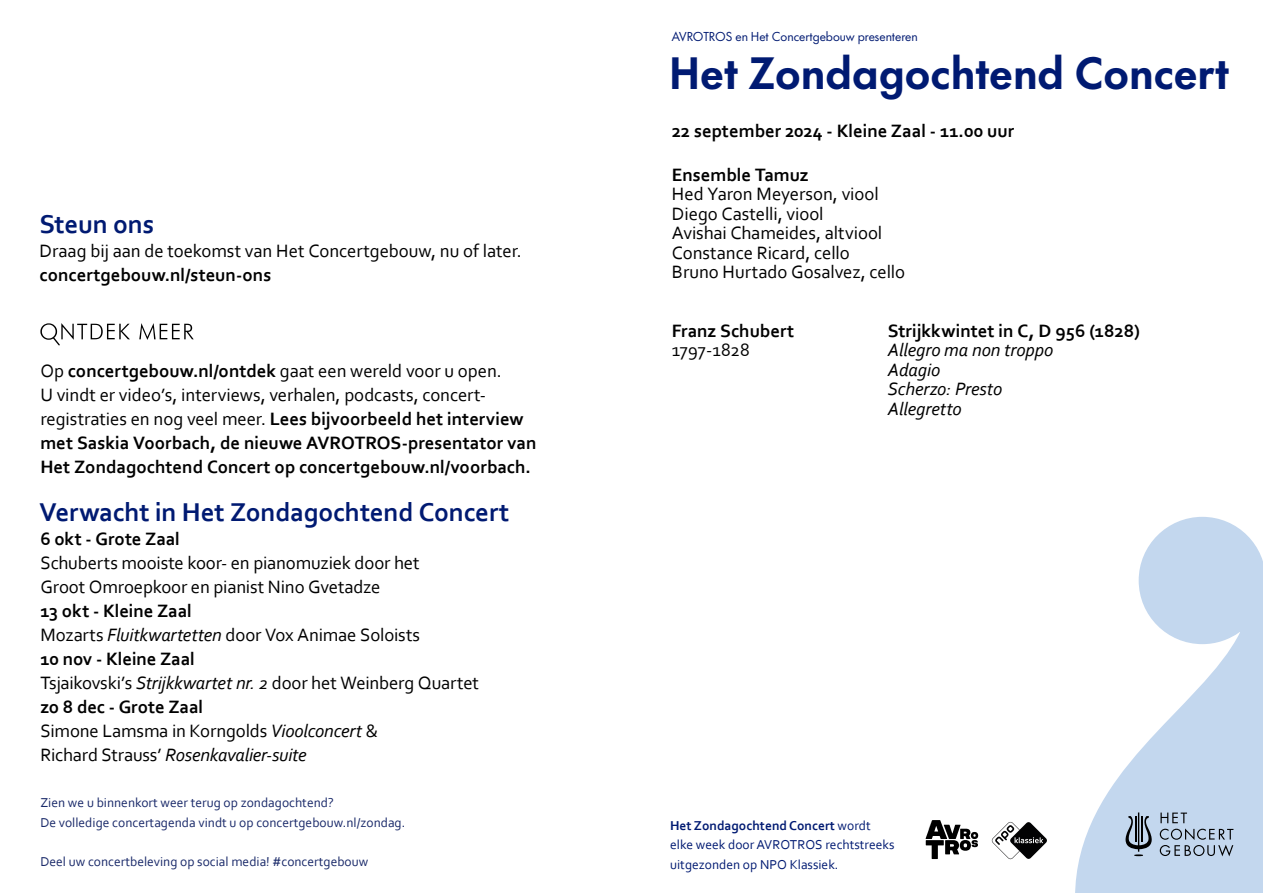
<style>
.page{position:relative;width:1263px;height:893px;background:#fff}
.page>*{position:absolute;margin:0;border:0;box-sizing:border-box;transform-origin:0 0}
.t1{font:700 42px "Futura Now Headline";color:#001a72}
.t2{font:700 27px "Corbel";letter-spacing:-.005em;color:#001a72}
.t3{font:18.75px/24px "Corbel";letter-spacing:-.01em;color:#000}
.t4{font:700 18.75px/24px "Corbel";color:#000}
.t5{font:italic 18.75px/19.5px "Corbel";letter-spacing:-.005em;color:#000}
.t6{font:13.5px/19.5px "Corbel";color:#192969}
.t7{font:13.5px/19.5px "Corbel";color:#001a72}
.t8{font:12px "Futura Now Headline";color:#001a72}
.s1{font-weight:400}
.s2{font-weight:700}
.s3{font-style:italic}
</style>
<div class="page">
<svg style="left:1075px;top:517px;width:188px;height:376px;fill:#c3d7ee"></svg>
<svg style="left:1160px;top:813px;width:73px;height:43px"></svg>
<svg style="left:1125px;top:812px;width:27px;height:44px"></svg>
<svg style="left:991px;top:821px;width:56px;height:38px"></svg>
<svg style="left:925px;top:820px;width:53px;height:39px"></svg>
<svg style="left:139px;top:323px;width:55px;height:17px"></svg>
<svg style="left:40px;top:323px;width:90px;height:23px"></svg>
<h2 class="t2" style="left:40px;top:207px;width:116px">Steun ons</h2>
<p class="t3" style="left:40px;top:238px;width:484px">Draag bij aan de toekomst van Het Concertgebouw, nu of later.</p>
<p class="t4" style="left:40px;top:262px;width:233px">concertgebouw.nl/steun-ons</p>
<p class="t4" style="left:40px;top:358px;width:498px"><span class="s1">Op</span> concertgebouw.nl/ontdek <span class="s1">gaat een wereld voor u open.<br>U vindt er video’s, interviews, verhalen, podcasts, concert&shy;registraties en nog veel meer.</span> Lees bijvoorbeeld het interview met Saskia Voorbach, de nieuwe AVROTROS-presentator van Het Zondagochtend Concert op concertgebouw.nl/voorbach.</p>
<h2 class="t2" style="left:40px;top:495px;width:471px">Verwacht in Het Zondagochtend Concert</h2>
<p class="t4" style="left:40px;top:526px;width:141px">6 okt - Grote Zaal</p>
<p class="t3" style="left:40px;top:550px;width:381px">Schuberts mooiste koor- en pianomuziek door het<br>Groot Omroepkoor en pianist Nino Gvetadze</p>
<p class="t3" style="left:40px;top:598px;width:440px"><span class="s2">13 okt - Kleine Zaal<br></span>Mozarts <span class="s3">Fluitkwartetten</span> door Vox Animae Soloists<br><span class="s2">10 nov - Kleine Zaal<br></span>Tsjaikovski’s <span class="s3">Strijkkwartet nr. 2</span> door het Weinberg Quartet <span class="s2">zo 8 dec - Grote Zaal<br></span>Simone Lamsma in Korngolds <span class="s3">Vioolconcert</span> &amp;<br>Richard Strauss’ <span class="s3">Rosenkavalier-suite</span></p>
<p class="t6" style="left:40px;top:793px;width:366px">Zien we u binnenkort weer terug op zondagochtend?<br>De volledige concertagenda vindt u op concertgebouw.nl/zondag.</p>
<p class="t6" style="left:40px;top:851px;width:329px">Deel uw concertbeleving op social media! #concertgebouw</p>
<p class="t8" style="left:672px;top:27px;width:247px">AVROTROS en Het Concertgebouw presenteren</p>
<h1 class="t1" style="left:669px;top:38px;width:561px">Het Zondagochtend Concert</h1>
<p class="t4" style="left:672px;top:118px;width:344px">22 september 2024 - Kleine Zaal - 11.00 uur</p>
<p class="t4" style="left:672px;top:162px;width:138px">Ensemble Tamuz</p>
<p class="t3" style="left:672px;top:184px;width:235px;line-height:19.5px">Hed Yaron Meyerson, viool<br>Diego Castelli, viool<br>Avishai Chameides, altviool<br>Constance Ricard, cello<br>Bruno Hurtado Gosalvez, cello</p>
<p class="t4" style="left:672px;top:318px;width:124px">Franz Schubert</p>
<p class="t4" style="left:888px;top:318px;width:253px">Strijkkwintet in C, D 956 (1828)</p>
<p class="t3" style="left:672px;top:337px;width:79px">1797-1828</p>
<p class="t5" style="left:888px;top:340px;width:167px">Allegro ma non troppo<br>Adagio<br>Scherzo: Presto<br>Allegretto</p>
<p class="t7" style="left:670px;top:815px;width:226px"><span class="s2">Het Zondagochtend Concert</span> wordt elke week door AVROTROS rechtstreeks uitgezonden op NPO Klassiek.</p>
</div>
